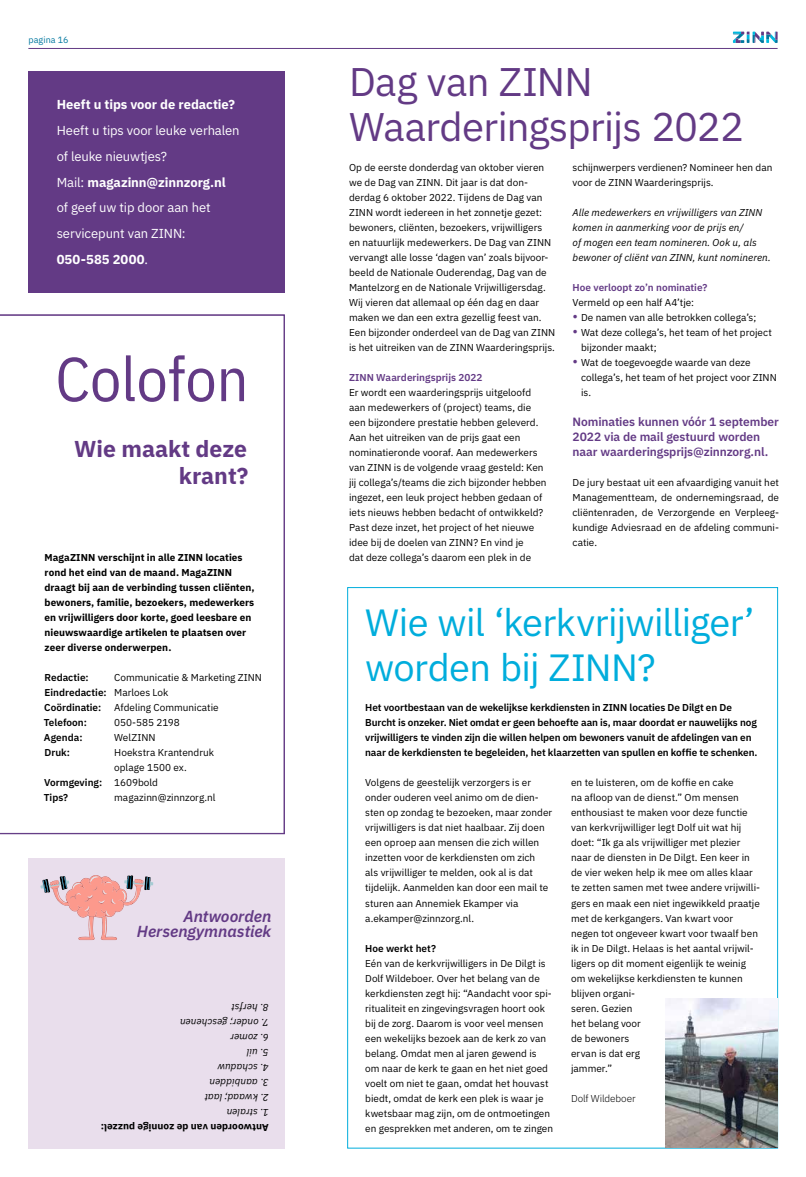
<style>
.page{position:relative;width:806px;height:1177px;background:#fff}
.page>*{position:absolute;margin:0;border:0;box-sizing:border-box;transform-origin:0 0}
.t1{font:61.8px "IBM Plex Sans Cond";color:#633a85}
.t2{font:40px/45px "IBM Plex Sans";letter-spacing:-.015em;color:#633a85}
.t3{font:38px/45px "IBM Plex Sans";letter-spacing:-.02em;color:#00addc}
.t4{font:700 23px/27px "IBM Plex Sans";color:#633a85;text-align:right}
.t5{font:italic 600 16px/15px "IBM Plex Sans";letter-spacing:-.005em;color:#633a85;text-align:right}
.t6{font:13px/25.7px "IBM Plex Sans";letter-spacing:-.01em;color:#fff}
.t7{font:700 13px "IBM Plex Sans";letter-spacing:-.005em;color:#fff}
.t8{font:600 12px/15px "IBM Plex Sans";letter-spacing:-.01em;color:#633a85}
.t9{font:10px/15px "IBM Plex Sans";color:#000}
.t10{font:600 10px/15px "IBM Plex Sans";letter-spacing:-.01em;color:#000}
.t11{font:700 10px/15px "IBM Plex Sans";letter-spacing:.005em;color:#000}
.t12{font:italic 10px/15px "IBM Plex Sans";letter-spacing:.005em;color:#000}
.t13{font:600 10px "IBM Plex Sans";color:#633a85}
.t14{font:300 10px "IBM Plex Sans";letter-spacing:-.01em;color:#000}
.t15{font:9px "IBM Plex Sans";letter-spacing:.005em;color:#00779f}
.s1{font-weight:700}
.s2{font-weight:600}
.s3{font-weight:400}
</style>
<div class="page">
<svg style="left:0;top:315px;width:284px;height:518px"></svg>
<div style="left:28px;top:857px;width:256px;height:291px;background:#e9deec"></div>
<div style="left:28px;top:71px;width:256px;height:221px;background:#633a85"></div>
<svg style="left:40px;top:875px;width:113px;height:65px"></svg>
<img style="left:665px;top:998px;width:111px;height:149px">
<hr style="left:28px;top:48px;width:749px;height:1px;background:#633a85">
<svg style="left:732px;top:32px;width:45px;height:11px"></svg>
<p class="t15" style="left:28px;top:33px;width:42px">pagina 16</p>
<h3 class="t7" style="left:57px;top:94px;width:179px">Heeft u tips voor de redactie?</h3>
<h3 class="t6" style="left:57px;top:117px;width:184px">Heeft u tips voor leuke verhalen of leuke nieuwtjes?<br>Mail: <span class="s1">magazinn@zinnzorg.nl </span>of geef uw tip door aan het servicepunt van ZINN:<br><span class="s1">050-585 2000</span>.</h3>
<h1 class="t1" style="left:55px;top:331px;width:194px">Colofon</h1>
<h3 class="t4" style="left:74px;top:433px;width:176px">Wie maakt deze krant?</h3>
<p class="t11" style="left:44px;top:549px;width:211px">MagaZINN verschijnt in alle ZINN locaties rond het eind van de maand. MagaZINN draagt bij aan de verbinding tussen cliënten, bewoners, familie, bezoekers, medewerkers en vrijwilligers door korte, goed leesbare en nieuwswaardige artikelen te plaatsen over zeer diverse onderwerpen.</p>
<p class="t10" style="left:44px;top:669px;width:46px">Redactie:</p>
<p class="t9" style="left:44px;top:669px;width:219px;text-indent:70px">Communicatie &amp; Marketing ZINN<br><span class="s2">Eindredactie:</span> Marloes Lok<br><span class="s2">Coördinatie:</span></p>
<p class="t9" style="left:114px;top:699px;width:106px">Afdeling Communicatie</p>
<p class="t10" style="left:44px;top:714px;width:45px">Telefoon:</p>
<p class="t9" style="left:114px;top:714px;width:67px">050-585 2198</p>
<p class="t10" style="left:44px;top:729px;width:40px">Agenda:</p>
<p class="t9" style="left:114px;top:729px;width:43px">WelZINN</p>
<p class="t10" style="left:44px;top:744px;width:27px">Druk:</p>
<p class="t9" style="left:114px;top:744px;width:101px">Hoekstra Krantendruk</p>
<p class="t9" style="left:114px;top:759px;width:74px">oplage 1500 ex.</p>
<p class="t10" style="left:44px;top:774px;width:115px">Vormgeving: <span class="s3">1609bold</span></p>
<p class="t10" style="left:44px;top:789px;width:26px">Tips?</p>
<p class="t9" style="left:114px;top:789px;width:103px">magazinn@zinnzorg.nl</p>
<h3 class="t5" style="left:137px;top:907px;width:136px">Antwoorden<br>Hersengymnastiek</h3>
<p class="t12" style="left:269px;top:1015px;width:39px;rotate:-180deg">8. herfst</p>
<p class="t12" style="left:269px;top:1030px;width:90px;rotate:-180deg">7. onder; geschenen</p>
<p class="t12" style="left:269px;top:1045px;width:40px;rotate:-180deg">6. zomer</p>
<p class="t12" style="left:269px;top:1060px;width:23px;rotate:-180deg">5. uil</p>
<p class="t12" style="left:269px;top:1075px;width:53px;rotate:-180deg">4. schaduw</p>
<p class="t12" style="left:269px;top:1090px;width:61px;rotate:-180deg">3. aanbidden</p>
<p class="t12" style="left:269px;top:1105px;width:66px;rotate:-180deg">2. kwaad; laat</p>
<p class="t12" style="left:269px;top:1120px;width:44px;rotate:-180deg">1. stralen</p>
<p class="t11" style="left:269px;top:1135px;width:169px;rotate:-180deg">Antwoorden van de zonnige puzzel:</p>
<h2 class="t2" style="left:349px;top:56px;width:396px">Dag van ZINN<br>Waarderingsprijs 2022</h2>
<p class="t9" style="left:349px;top:159px;width:207px">Op de eerste donderdag van oktober vieren we de Dag van ZINN. Dit jaar is dat don&shy;derdag 6 oktober 2022. Tijdens de Dag van ZINN wordt iedereen in het zonnetje gezet: bewoners, cliënten, bezoekers, vrijwilligers en natuurlijk medewerkers. De Dag van ZINN vervangt alle losse ‘dagen van’ zoals bijvoor&shy;beeld de Nationale Ouderendag, Dag van de Mantelzorg en de Nationale Vrijwilligersdag.<br>Wij vieren dat allemaal op één dag en daar maken we dan een extra gezellig feest van.<br>Een bijzonder onderdeel van de Dag van ZINN is het uitreiken van de ZINN Waarderingsprijs.</p>
<p class="t13" style="left:349px;top:370px;width:135px">ZINN Waarderingsprijs 2022</p>
<p class="t9" style="left:349px;top:384px;width:199px">Er wordt een waarderingsprijs uitgeloofd aan medewerkers of (project) teams, die een bijzondere prestatie hebben geleverd.<br>Aan het uitreiken van de prijs gaat een nominatieronde vooraf. Aan medewerkers van ZINN is de volgende vraag gesteld: Ken jij collega’s/teams die zich bijzonder hebben ingezet, een leuk project hebben gedaan of iets nieuws hebben bedacht of ontwikkeld?<br>Past deze inzet, het project of het nieuwe idee bij de doelen van ZINN? En vind je<br>dat deze collega’s daarom een plek in de</p>
<p class="t9" style="left:572px;top:159px;width:201px">schijnwerpers verdienen? Nomineer hen dan voor de ZINN Waarderingsprijs.</p>
<p class="t12" style="left:572px;top:204px;width:200px">Alle medewerkers en vrijwilligers van ZINN komen in aanmerking voor de prijs en/<br>of mogen een team nomineren. Ook u, als bewoner of cliënt van ZINN, kunt nomineren.</p>
<p class="t13" style="left:572px;top:280px;width:136px">Hoe verloopt zo’n nominatie?</p>
<p class="t9" style="left:580px;top:294px;width:197px;text-indent:-9px">Vermeld op een half A4’tje:<br>De namen van alle betrokken collega’s;<br>Wat deze collega’s, het team of het project bijzonder maakt;<br>Wat de toegevoegde waarde van deze collega’s, het team of het project voor ZINN is.</p>
<p class="t8" style="left:572px;top:413px;width:208px">Nominaties kunnen vóór 1 september<br>2022 via de mail gestuurd worden naar waarderingsprijs@zinnzorg.nl.</p>
<p class="t9" style="left:572px;top:474px;width:208px;text-align:justify">De jury bestaat uit een afvaardiging vanuit het Managementteam, de ondernemingsraad, de cliëntenraden, de Verzorgende en Verpleeg&shy;kundige Adviesraad en de afdeling communi&shy;catie.</p>
<h3 class="t3" style="left:365px;top:597px;width:390px">Wie wil ‘kerkvrijwilliger’ worden bij ZINN?</h3>
<p class="t10" style="left:365px;top:699px;width:393px">Het voortbestaan van de wekelijkse kerkdiensten in ZINN locaties De Dilgt en De Burcht is onzeker. Niet omdat er geen behoefte aan is, maar doordat er nauwelijks nog vrijwilligers te vinden zijn die willen helpen om bewoners vanuit de afdelingen van en naar de kerkdiensten te begeleiden, het klaarzetten van spullen en koffie te schenken.</p>
<p class="t9" style="left:365px;top:774px;width:188px">Volgens de geestelijk verzorgers is er onder ouderen veel animo om de dien&shy;sten op zondag te bezoeken, maar zonder vrijwilligers is dat niet haalbaar. Zij doen een oproep aan mensen die zich willen inzetten voor de kerkdiensten om zich<br>als vrijwilliger te melden, ook al is dat tijdelijk. Aanmelden kan door een mail te sturen aan Annemiek Ekamper via a.ekamper@zinnzorg.nl.</p>
<p class="t10" style="left:365px;top:939px;width:72px">Hoe werkt het?</p>
<p class="t9" style="left:365px;top:954px;width:189px">Eén van de kerkvrijwilligers in De Dilgt is Dolf Wildeboer. Over het belang van de kerkdiensten zegt hij: “Aandacht voor spi&shy;ritualiteit en zingevingsvragen hoort ook bij de zorg. Daarom is voor veel mensen een wekelijks bezoek aan de kerk zo van belang. Omdat men al jaren gewend is om naar de kerk te gaan en het niet goed voelt om niet te gaan, omdat het houvast biedt, omdat de kerk een plek is waar je kwetsbaar mag zijn, om de ontmoetingen en gesprekken met anderen, om te zingen</p>
<p class="t9" style="left:570px;top:774px;width:190px">en te luisteren, om de koffie en cake<br>na afloop van de dienst.” Om mensen enthousiast te maken voor deze functie van kerkvrijwilliger legt Dolf uit wat hij doet: “Ik ga als vrijwilliger met plezier naar de diensten in De Dilgt. Een keer in de vier weken help ik mee om alles klaar te zetten samen met twee andere vrijwilli&shy;gers en maak een niet ingewikkeld praatje met de kerkgangers. Van kwart voor negen tot ongeveer kwart voor twaalf ben ik in De Dilgt. Helaas is het aantal vrijwil&shy;ligers op dit moment eigenlijk te weinig om wekelijkse kerkdiensten te kunnen blijven organi-<br>seren. Gezien<br>het belang voor<br>de bewoners<br>ervan is dat erg<br>jammer.”</p>
<p class="t14" style="left:570px;top:1090px;width:66px">Dolf Wildeboer</p>
</div>
